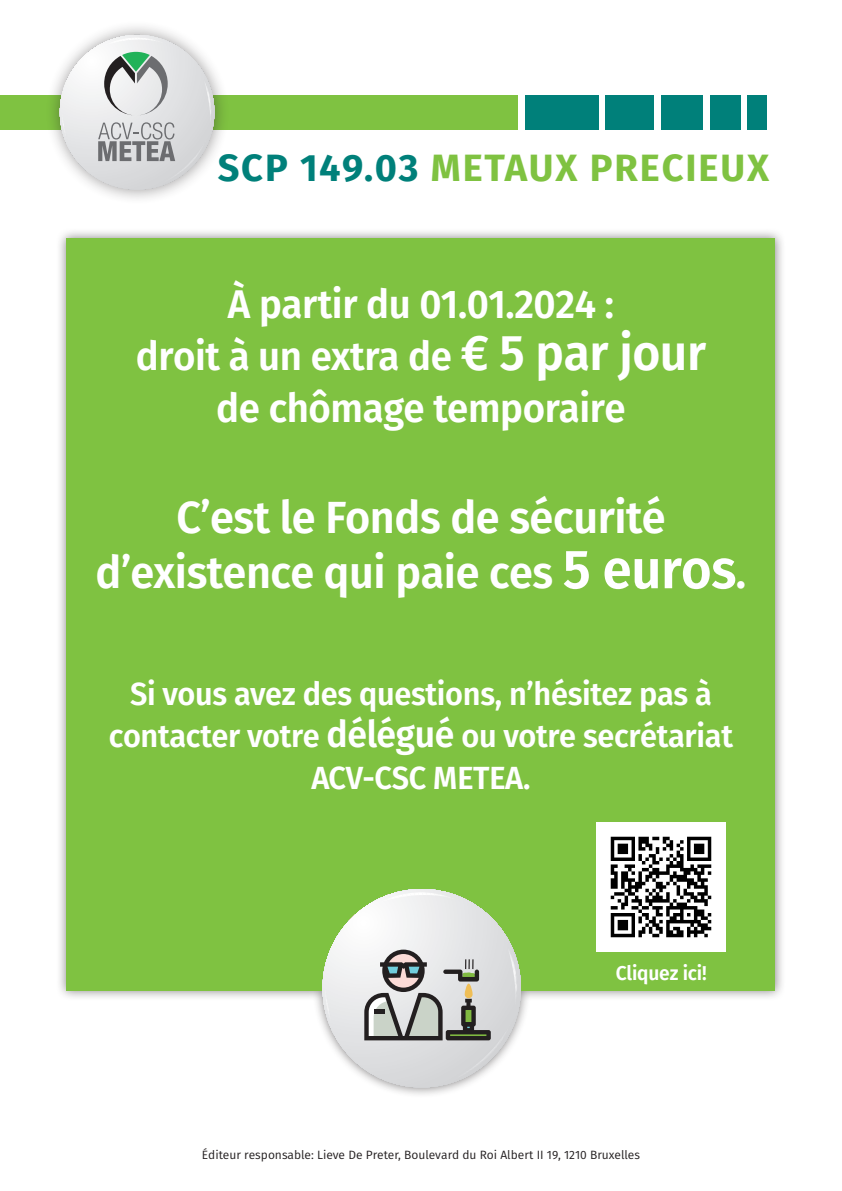
<style>
.page{position:relative;width:842px;height:1191px;background:#fff}
.page>*{position:absolute;margin:0;border:0;box-sizing:border-box;transform-origin:0 0}
.t1{font:600 45px/55px "Fira Sans";letter-spacing:-.01em;color:#fff;text-align:center;scale:.96 1}
.t2{font:600 40px/52px "Fira Sans";letter-spacing:-.01em;color:#fff;text-align:center;scale:.96 1}
.t3{font:700 38px "Fira Sans";letter-spacing:.05em;color:#7fc241}
.t4{font:600 32px/42px "Fira Sans";letter-spacing:-.01em;color:#fff;text-align:center;scale:.96 1}
.t5{font:600 20px "Fira Sans";letter-spacing:-.01em;color:#fff;scale:.96 1}
.t6{font:12px "Fira Sans";color:#231f20}
.s1{color:#00807a}
.s2{font-size:50px}
.s3{font-size:55px}
.s4{font-size:37px}
</style>
<div class="page">
<div style="left:56px;top:228px;width:730px;height:869px;background:#231f20;opacity:.55"></div>
<div style="left:67px;top:238px;width:708px;height:752px;background:#7fc241"></div>
<div style="left:0;top:95px;width:517px;height:34px;background:#7fc241"></div>
<div style="left:525px;top:95px;width:73px;height:34px;background:#00807a"></div>
<div style="left:605px;top:95px;width:49px;height:34px;background:#00807a"></div>
<div style="left:661px;top:95px;width:42px;height:34px;background:#00807a"></div>
<div style="left:710px;top:95px;width:30px;height:34px;background:#00807a"></div>
<div style="left:747px;top:95px;width:20px;height:34px;background:#00807a"></div>
<div style="left:45px;top:20px;width:184px;height:185px;background:#231f20;opacity:.45"></div>
<svg style="left:60px;top:35px;width:154px;height:154px"></svg>
<svg style="left:322px;top:889px;width:199px;height:198px"></svg>
<img style="left:597px;top:822px;width:129px;height:129px">
<p class="t3" style="left:218px;top:136px;width:553px"><span class="s1">SCP 149.03</span> METAUX PRECIEUX</p>
<p class="t2" style="left:136px;top:276px;width:595px">À partir du 01.01.2024 :<br>droit à un extra de <span class="s2">€ 5 par jour </span>de chômage temporaire</p>
<p class="t1" style="left:96px;top:487px;width:679px">C’est le Fonds de sécurité d’existence qui paie ces <span class="s3">5 euros</span>.</p>
<p class="t4" style="left:109px;top:671px;width:652px">Si vous avez des questions, n’hésitez pas à contacter votre <span class="s4">délégué</span> ou votre secrétariat<br>ACV-CSC METEA.</p>
<p class="t5" style="left:616px;top:956px;width:96px">Cliquez ici!</p>
<p class="t6" style="left:202px;top:1146px;width:440px">Éditeur responsable: Lieve De Preter, Boulevard du Roi Albert II 19, 1210 Bruxelles</p>
</div>
